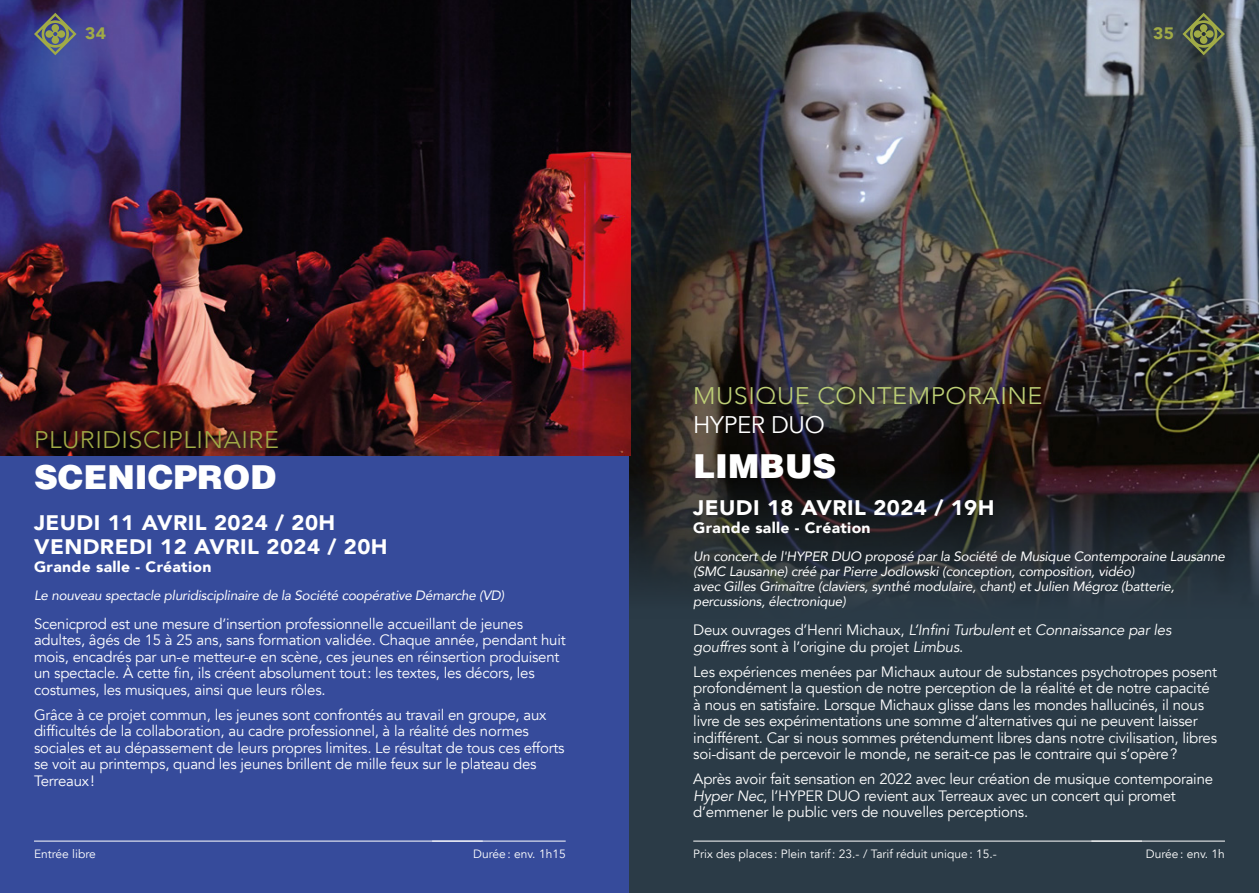
<style>
.page{position:relative;width:1259px;height:893px;background:#fff}
.page>*{position:absolute;margin:0;border:0;box-sizing:border-box;transform-origin:0 0}
.t1{font:900 33px "Helvetica LT Std";color:#fff}
.t2{font:300 24px "Avenir";letter-spacing:.02em;color:#bdcf76;scale:1.05 1}
.t3{font:300 24px "Avenir";letter-spacing:.02em;color:#a1ab46;scale:1.05 1}
.t4{font:24px "Avenir";letter-spacing:-.015em;color:#fff}
.t5{font:900 21px/24px "Avenir";letter-spacing:.02em;color:#fff;scale:1.05 1}
.t6{font:900 16.5px "Avenir";color:#a1ab46;scale:1.05 1}
.t7{font:15px/16.5px "Avenir";letter-spacing:-.015em;color:#fff}
.t8{font:900 15px "Avenir";letter-spacing:.02em;color:#fff;scale:1.05 1}
.t9{font:italic 13.5px/15px "Avenir";letter-spacing:-.015em;color:#fff}
.t10{font:12px "Avenir";color:#fff}
.s1{font-style:italic}
</style>
<div class="page">
<div style="left:0;top:0;width:629px;height:893px;background:#364b9b"></div>
<div style="left:629px;top:0;width:630px;height:893px;background:#2b3b47"></div>
<img style="left:629px;top:0;width:630px;height:597px">
<img style="left:0;top:0;width:631px;height:455px">
<svg style="left:1182px;top:13px;width:43px;height:42px"></svg>
<svg style="left:34px;top:13px;width:43px;height:42px"></svg>
<hr style="left:1091px;top:841px;width:134px;height:1px;background:#fff">
<hr style="left:693px;top:841px;width:449px;height:1px;background:#fff">
<hr style="left:432px;top:841px;width:134px;height:1px;background:#fff">
<hr style="left:34px;top:841px;width:449px;height:1px;background:#fff">
<p class="t6" style="left:85px;top:20px;width:21px">34</p>
<p class="t6" style="left:1153px;top:20px;width:21px">35</p>
<h2 class="t3" style="left:34px;top:425px;width:235px">PLURIDISCIPLINAIRE</h2>
<h1 class="t1" style="left:34px;top:456px;width:243px">SCENICPROD</h1>
<h3 class="t5" style="left:34px;top:510px;width:338px">JEUDI 11 AVRIL 2024 / 20H<br>VENDREDI 12 AVRIL 2024 / 20H</h3>
<p class="t8" style="left:34px;top:554px;width:170px">Grande salle - Création</p>
<p class="t9" style="left:34px;top:587px;width:472px">Le nouveau spectacle pluridisciplinaire de la Société coopérative Démarche (VD)</p>
<p class="t7" style="left:34px;top:616px;width:533px">Scenicprod est une mesure d’insertion professionnelle accueillant de jeunes adultes, âgés de 15 à 25 ans, sans formation validée. Chaque année, pendant huit mois, encadrés par un-e metteur-e en scène, ces jeunes en réinsertion produisent un spectacle. À cette fin, ils créent absolument tout: les textes, les décors, les costumes, les musiques, ainsi que leurs rôles.</p>
<p class="t7" style="left:34px;top:707px;width:532px">Grâce à ce projet commun, les jeunes sont confrontés au travail en groupe, aux difficultés de la collaboration, au cadre professionnel, à la réalité des normes sociales et au dépassement de leurs propres limites. Le résultat de tous ces efforts se voit au printemps, quand les jeunes brillent de mille feux sur le plateau des Terreaux!</p>
<h2 class="t2" style="left:693px;top:382px;width:334px">MUSIQUE CONTEMPORAINE</h2>
<h2 class="t4" style="left:693px;top:410px;width:133px">HYPER DUO</h2>
<h1 class="t1" style="left:693px;top:445px;width:144px">LIMBUS</h1>
<h3 class="t5" style="left:693px;top:495px;width:288px">JEUDI 18 AVRIL 2024 / 19H</h3>
<p class="t8" style="left:693px;top:515px;width:170px">Grande salle - Création</p>
<p class="t9" style="left:693px;top:549px;width:533px">Un concert de l'HYPER DUO proposé par la Société de Musique Contemporaine Lausanne (SMC Lausanne) créé par Pierre Jodlowski (conception, composition, vidéo)<br>avec Gilles Grimaître (claviers, synthé modulaire, chant) et Julien Mégroz (batterie, percussions, électronique)</p>
<p class="t7" style="left:693px;top:622px;width:480px">Deux ouvrages d’Henri Michaux, <span class="s1">L’Infini Turbulent</span> et <span class="s1">Connaissance par les gouffres</span> sont à l’origine du projet <span class="s1">Limbus</span>.</p>
<p class="t7" style="left:693px;top:664px;width:525px">Les expériences menées par Michaux autour de substances psychotropes posent profondément la question de notre perception de la réalité et de notre capacité à nous en satisfaire. Lorsque Michaux glisse dans les mondes hallucinés, il nous livre de ses expérimentations une somme d’alternatives qui ne peuvent laisser indifférent. Car si nous sommes prétendument libres dans notre civilisation, libres soi-disant de percevoir le monde, ne serait-ce pas le contraire qui s’opère?</p>
<p class="t7" style="left:693px;top:771px;width:521px">Après avoir fait sensation en 2022 avec leur création de musique contemporaine<br><span class="s1">Hyper Nec</span>, l’HYPER DUO revient aux Terreaux avec un concert qui promet d’emmener le public vers de nouvelles perceptions.</p>
<p class="t10" style="left:34px;top:847px;width:63px">Entrée libre</p>
<p class="t10" style="left:473px;top:847px;width:94px">Durée: env. 1h15</p>
<p class="t10" style="left:693px;top:847px;width:305px">Prix des places : Plein tarif: 23.- / Tarif réduit unique: 15.-</p>
<p class="t10" style="left:1145px;top:847px;width:81px">Durée: env. 1h</p>
</div>
